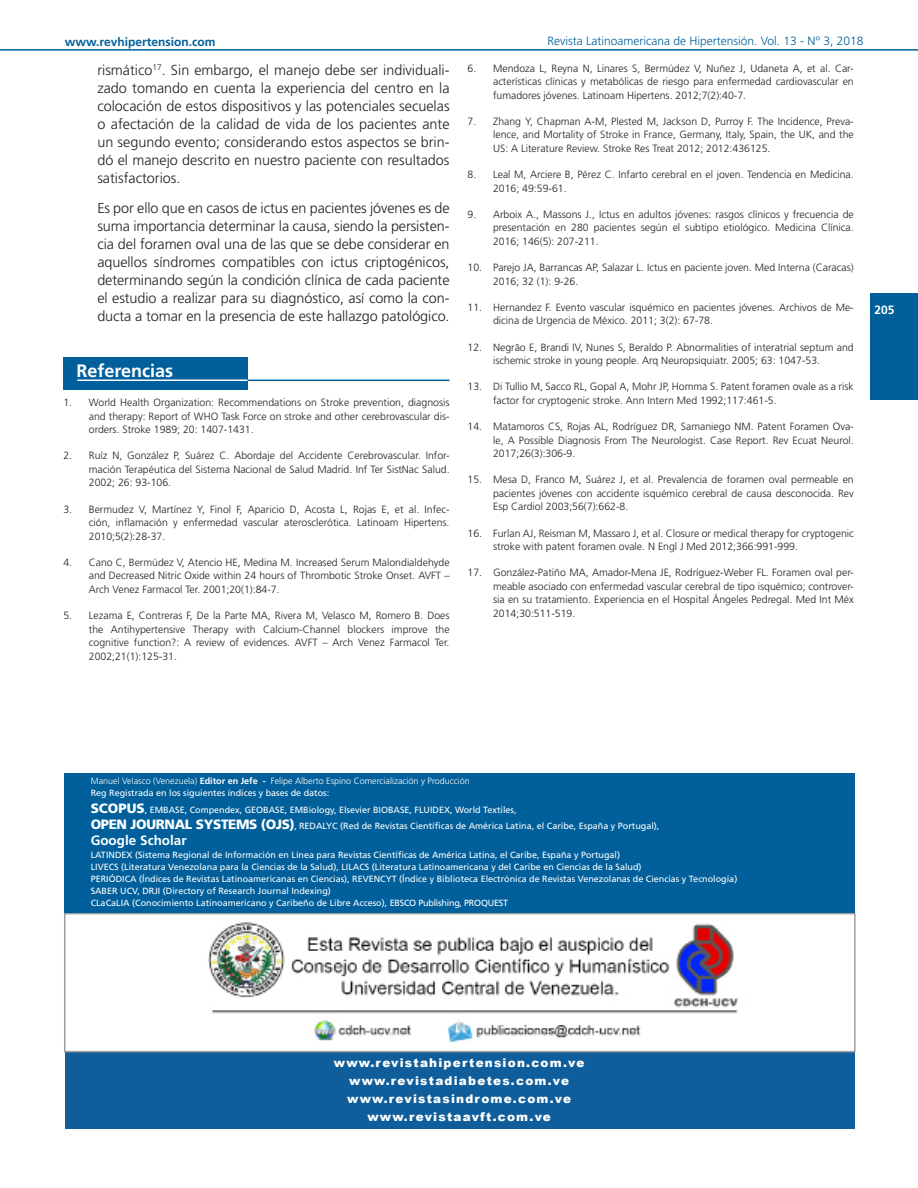
<style>
.page{position:relative;width:918px;height:1188px;background:#fff}
.page>*{position:absolute;margin:0;border:0;box-sizing:border-box;transform-origin:0 0}
.t1{font:700 18px "Frutiger";color:#fff}
.t2{font:300 14.4px/18px "Frutiger";letter-spacing:-.005em;color:#231f20;text-align:justify}
.t3{font:700 13.5px "Frutiger";color:#fff}
.t4{font:900 12px/18px "Arial";letter-spacing:.1em;color:#fff;text-align:center}
.t5{font:300 12px "Frutiger";color:#01609b}
.t6{font:700 12px "Frutiger";color:#01609b}
.t7{font:700 12px "Frutiger";color:#fff}
.t8{font:300 10.5px/13.5px "Frutiger";color:#231f20;text-align:justify}
.t9{font:9px/12px "Frutiger";color:#fff}
.t10{font:300 9px/12px "Frutiger";color:#fff}
.s1{font-weight:700}
.s2{font-weight:400}
.s3{font-weight:900;font-size:13.5px}
</style>
<div class="page">
<div style="left:871px;top:293px;width:47px;height:107px;background:#01609b"></div>
<hr style="left:0;top:49px;width:918px;height:2px;background:#01609b">
<div style="left:63px;top:357px;width:185px;height:32px;background:#01609b"></div>
<hr style="left:77px;top:380px;width:171px;height:1px;background:#fff">
<hr style="left:248px;top:380px;width:202px;height:1px;background:#01609b">
<div style="left:65px;top:1051px;width:790px;height:78px;background:#0f5e9b"></div>
<img style="left:208px;top:922px;width:531px;height:121px">
<div style="left:64px;top:913px;width:792px;height:139px;border:2px solid #9d9fa2"></div>
<div style="left:65px;top:773px;width:790px;height:140px;background:#01609b"></div>
<p class="t6" style="left:65px;top:35px;width:152px">www.revhipertension.com</p>
<p class="t5" style="left:548px;top:34px;width:317px">Revista Latinoamericana de Hipertensión. Vol. 13 - Nº 3, 2018</p>
<p class="t2" style="left:97px;top:61px;width:354px">rismático<sup>17</sup>. Sin embargo, el manejo debe ser individuali&shy;zado tomando en cuenta la experiencia del centro en la colocación de estos dispositivos y las potenciales secuelas o afectación de la calidad de vida de los pacientes ante un segundo evento; considerando estos aspectos se brin&shy;dó el manejo descrito en nuestro paciente con resultados satisfactorios.</p>
<p class="t2" style="left:97px;top:200px;width:354px">Es por ello que en casos de ictus en pacientes jóvenes es de suma importancia determinar la causa, siendo la persisten&shy;cia del foramen oval una de las que se debe considerar en aquellos síndromes compatibles con ictus criptogénicos, determinando según la condición clínica de cada paciente el estudio a realizar para su diagnóstico, así como la con&shy;ducta a tomar en la presencia de este hallazgo patológico.</p>
<p class="t8" style="left:493px;top:61px;width:362px;text-indent:-26px">6. Mendoza L, Reyna N, Linares S, Bermúdez V, Nuñez J, Udaneta A, et al. Car&shy;acterísticas clínicas y metabólicas de riesgo para enfermedad cardiovascular en fumadores jóvenes. Latinoam Hipertens. 2012;7(2):40-7.</p>
<p class="t8" style="left:493px;top:115px;width:362px;text-indent:-26px">7. Zhang Y, Chapman A-M, Plested M, Jackson D, Purroy F. The Incidence, Preva&shy;lence, and Mortality of Stroke in France, Germany, Italy, Spain, the UK, and the US: A Literature Review. Stroke Res Treat 2012; 2012:436125.</p>
<p class="t8" style="left:493px;top:168px;width:362px;text-indent:-26px">8. Leal M, Arciere B, Pérez C. Infarto cerebral en el joven. Tendencia en Medicina.<br>2016; 49:59-61.</p>
<p class="t8" style="left:493px;top:208px;width:362px;text-indent:-26px">9. Arboix A., Massons J., Ictus en adultos jóvenes: rasgos clínicos y frecuencia de presentación en 280 pacientes según el subtipo etiológico. Medicina Clínica.<br>2016; 146(5): 207-211.</p>
<p class="t8" style="left:493px;top:261px;width:362px;text-indent:-26px">10. Parejo JA, Barrancas AP, Salazar L. Ictus en paciente joven. Med Interna (Caracas)<br>2016; 32 (1): 9-26.</p>
<p class="t8" style="left:493px;top:301px;width:362px;text-indent:-26px">11. Hernandez F. Evento vascular isquémico en pacientes jóvenes. Archivos de Me&shy;dicina de Urgencia de México. 2011; 3(2): 67-78.</p>
<p class="t8" style="left:493px;top:340px;width:362px;text-indent:-26px">12. Negrão E, Brandi IV, Nunes S, Beraldo P. Abnormalities of interatrial septum and ischemic stroke in young people. Arq Neuropsiquiatr. 2005; 63: 1047-53.</p>
<p class="t8" style="left:493px;top:380px;width:362px;text-indent:-26px">13. Di Tullio M, Sacco RL, Gopal A, Mohr JP, Homma S. Patent foramen ovale as a risk factor for cryptogenic stroke. Ann Intern Med 1992;117:461-5.</p>
<p class="t8" style="left:493px;top:420px;width:362px;text-indent:-26px">14. Matamoros CS, Rojas AL, Rodríguez DR, Samaniego NM. Patent Foramen Ova&shy;le, A Possible Diagnosis From The Neurologist. Case Report. Rev Ecuat Neurol.<br>2017;26(3):306-9.</p>
<p class="t8" style="left:493px;top:473px;width:362px;text-indent:-26px">15. Mesa D, Franco M, Suárez J, et al. Prevalencia de foramen oval permeable en pacientes jóvenes con accidente isquémico cerebral de causa desconocida. Rev Esp Cardiol 2003;56(7):662-8.</p>
<p class="t8" style="left:493px;top:526px;width:362px;text-indent:-26px">16. Furlan AJ, Reisman M, Massaro J, et al. Closure or medical therapy for cryptogenic stroke with patent foramen ovale. N Engl J Med 2012;366:991-999.</p>
<p class="t8" style="left:493px;top:566px;width:362px;text-indent:-26px">17. González-Patiño MA, Amador-Mena JE, Rodríguez-Weber FL. Foramen oval per&shy;meable asociado con enfermedad vascular cerebral de tipo isquémico; controver&shy;sia en su tratamiento. Experiencia en el Hospital Ángeles Pedregal. Med Int Méx 2014;30:511-519.</p>
<h1 class="t1" style="left:77px;top:360px;width:98px">Referencias</h1>
<p class="t8" style="left:89px;top:396px;width:362px;text-indent:-26px">1. World Health Organization: Recommendations on Stroke prevention, diagnosis and therapy: Report of WHO Task Force on stroke and other cerebrovascular dis&shy;orders. Stroke 1989; 20: 1407-1431.</p>
<p class="t8" style="left:89px;top:449px;width:362px;text-indent:-26px">2. Ruíz N, González P, Suárez C. Abordaje del Accidente Cerebrovascular. Infor&shy;mación Terapéutica del Sistema Nacional de Salud Madrid. Inf Ter SistNac Salud.<br>2002; 26: 93-106.</p>
<p class="t8" style="left:89px;top:502px;width:362px;text-indent:-26px">3. Bermudez V, Martínez Y, Finol F, Aparicio D, Acosta L, Rojas E, et al. Infec&shy;ción, inflamación y enfermedad vascular aterosclerótica. Latinoam Hipertens.<br>2010;5(2):28-37.</p>
<p class="t8" style="left:89px;top:556px;width:362px;text-indent:-26px">4. Cano C, Bermúdez V, Atencio HE, Medina M. Increased Serum Malondialdehyde and Decreased Nitric Oxide within 24 hours of Thrombotic Stroke Onset. AVFT – Arch Venez Farmacol Ter. 2001;20(1):84-7.</p>
<p class="t8" style="left:89px;top:609px;width:362px;text-indent:-26px">5. Lezama E, Contreras F, De la Parte MA, Rivera M, Velasco M, Romero B. Does the Antihypertensive Therapy with Calcium-Channel blockers improve the cognitive function?: A review of evidences. AVFT – Arch Venez Farmacol Ter.<br>2002;21(1):125-31.</p>
<p class="t7" style="left:874px;top:303px;width:22px">205</p>
<p class="t10" style="left:91px;top:775px;width:381px">Manuel Velasco (Venezuela) <span class="s1">Editor en Jefe -</span> Felipe Alberto Espino Comercialización y Producción<br><span class="s2">Reg Registrada en los siguientes índices y bases de datos:</span></p>
<p class="t9" style="left:91px;top:801px;width:570px;line-height:16.5px"><span class="s3">SCOPUS</span>, EMBASE, Compendex, GEOBASE, EMBiology, Elsevier BIOBASE, FLUIDEX, World Textiles,<br><span class="s3">OPEN JOURNAL SYSTEMS (OJS)</span>, REDALYC (Red de Revistas Científicas de América Latina, el Caribe, España y Portugal),</p>
<p class="t3" style="left:91px;top:832px;width:98px">Google Scholar</p>
<p class="t9" style="left:91px;top:849px;width:648px">LATINDEX (Sistema Regional de Información en Línea para Revistas Científicas de América Latina, el Caribe, España y Portugal)<br>LIVECS (Literatura Venezolana para la Ciencias de la Salud), LILACS (Literatura Latinoamericana y del Caribe en Ciencias de la Salud)<br>PERIÓDICA (Índices de Revistas Latinoamericanas en Ciencias), REVENCYT (Índice y Biblioteca Electrónica de Revistas Venezolanas de Ciencias y Tecnología)<br>SABER UCV, DRJI (Directory of Research Journal Indexing)<br>CLaCaLIA (Conocimiento Latinoamericano y Caribeño de Libre Acceso), EBSCO Publishing, PROQUEST</p>
<p class="t4" style="left:334px;top:1053px;width:252px">www.revistahipertension.com.ve www.revistadiabetes.com.ve www.revistasindrome.com.ve www.revistaavft.com.ve</p>
</div>
